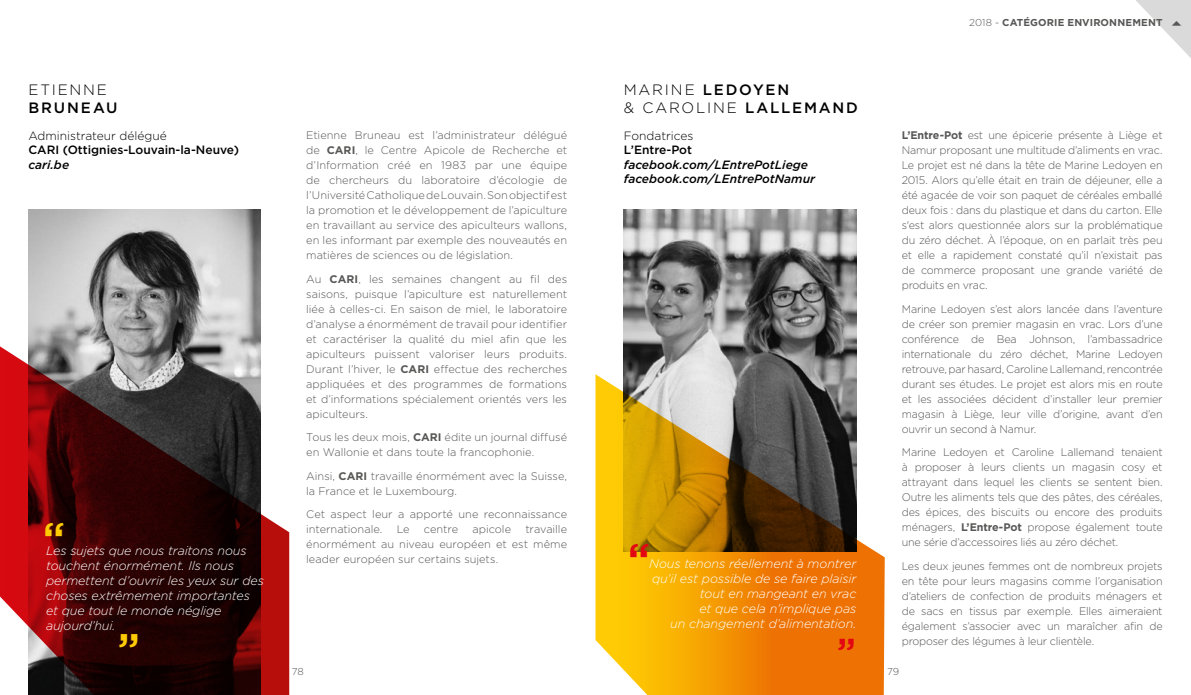
<style>
.page{position:relative;width:1191px;height:695px;background:#fff}
.page>*{position:absolute;margin:0;border:0;box-sizing:border-box;transform-origin:0 0}
.t1{font:500 47px "Gotham";color:#fecb04}
.t2{font:500 47px "Gotham";color:#e30613}
.t3{font:500 40.3px "Gotham";color:#e30613}
.t4{font:500 15px/18px "Gotham";letter-spacing:.125em;color:#000}
.t5{font:300 15px "Gotham";letter-spacing:.125em;color:#000}
.t6{font:italic 300 12.5px/15px "Gotham";letter-spacing:-.01em;color:#fff}
.t7{font:italic 500 12px/14.4px "Gotham";color:#000}
.t8{font:500 12px "Gotham";color:#000}
.t9{font:300 12px "Gotham";color:#000}
.t10{font:300 11px/15px "Gotham";letter-spacing:-.01em;color:#575756;text-align:justify}
.t11{font:700 10px "Gotham";letter-spacing:.015em;color:#575756}
.t12{font:300 10px "Gotham";color:#575756}
.s1{font-weight:700}
.s2{font-weight:300}
</style>
<div class="page">
<svg style="left:0;top:218px;width:289px;height:476px;background:#734c4d"></svg>
<img style="left:624px;top:209px;width:232px;height:165px">
<svg style="left:595px;top:374px;width:289px;height:320px;background:#c28b2d"></svg>
<svg style="left:1136px;top:0;width:55px;height:58px"></svg>
<h3 class="t5" style="left:28px;top:80px;width:80px">ETIENNE</h3>
<h3 class="t4" style="left:28px;top:98px;width:91px">BRUNEAU</h3>
<p class="t9" style="left:28px;top:128px;width:140px">Administrateur délégué</p>
<p class="t8" style="left:28px;top:142px;width:212px">CARI (Ottignies-Louvain-la-Neuve)</p>
<p class="t7" style="left:28px;top:157px;width:42px">cari.be</p>
<h1 class="t1" style="left:43px;top:508px;width:24px">‘‘</h1>
<p class="t6" style="left:46px;top:542px;width:219px">Les sujets que nous traitons nous touchent énormément. Ils nous permettent d’ouvrir les yeux sur des choses extrêmement importantes et que tout le monde néglige aujourd’hui.</p>
<h1 class="t1" style="left:118px;top:619px;width:24px">’’</h1>
<p class="t10" style="left:306px;top:127px;width:262px">Etienne Bruneau est l’administrateur délégué de <span class="s1">CARI</span>, le Centre Apicole de Recherche et d’Information créé en 1983 par une équipe de chercheurs du laboratoire d’écologie de l’Université Catholique de Louvain. Son objectif est la promotion et le développement de l’apiculture en travaillant au service des apiculteurs wallons, en les informant par exemple des nouveautés en matières de sciences ou de législation.</p>
<p class="t10" style="left:306px;top:271px;width:262px">Au <span class="s1">CARI</span>, les semaines changent au fil des saisons, puisque l’apiculture est naturellement liée à celles-ci. En saison de miel, le laboratoire d’analyse a énormément de travail pour identifier et caractériser la qualité du miel afin que les apiculteurs puissent valoriser leurs produits.<br>Durant l’hiver, le <span class="s1">CARI</span> effectue des recherches appliquées et des programmes de formations et d’informations spécialement orientés vers les apiculteurs.</p>
<p class="t10" style="left:306px;top:429px;width:262px">Tous les deux mois, <span class="s1">CARI</span> édite un journal diffusé en Wallonie et dans toute la francophonie.</p>
<p class="t10" style="left:306px;top:468px;width:262px">Ainsi, <span class="s1">CARI</span> travaille énormément avec la Suisse, la France et le Luxembourg.</p>
<p class="t10" style="left:306px;top:506px;width:262px">Cet aspect leur a apporté une reconnaissance internationale.</p>
<p class="t10" style="left:306px;top:521px;width:262px;text-indent:219px">travaille énormément au niveau européen et est même leader européen sur certains sujets.</p>
<p class="t10" style="left:397px;top:521px;width:14px">Le</p>
<p class="t10" style="left:424px;top:521px;width:36px">centre</p>
<p class="t10" style="left:472px;top:521px;width:40px">apicole</p>
<h3 class="t4" style="left:624px;top:80px;width:236px"><span class="s2">MARINE</span> LEDOYEN<br><span class="s2">&amp; CAROLINE</span> LALLEMAND</h3>
<p class="t9" style="left:624px;top:128px;width:71px">Fondatrices</p>
<p class="t8" style="left:624px;top:142px;width:70px">L’Entre-Pot</p>
<p class="t7" style="left:624px;top:157px;width:193px">facebook.com/LEntrePotLiege facebook.com/LEntrePotNamur</p>
<h1 class="t2" style="left:627px;top:530px;width:24px">‘‘</h1>
<p class="t6" style="left:649px;top:556px;width:209px;text-align:right">Nous tenons réellement à montrer qu’il est possible de se faire plaisir tout en mangeant en vrac<br>et que cela n’implique pas<br>un changement d’alimentation.</p>
<h2 class="t3" style="left:836px;top:626px;width:21px">’’</h2>
<p class="t11" style="left:969px;top:15px;width:195px"><span class="s2">2018 -</span> CATÉGORIE ENVIRONNEMENT</p>
<p class="t10" style="left:901px;top:127px;width:262px"><span class="s1">L’Entre-Pot</span> est une épicerie présente à Liège et Namur proposant une multitude d’aliments en vrac.<br>Le projet est né dans la tête de Marine Ledoyen en 2015. Alors qu’elle était en train de déjeuner, elle a été agacée de voir son paquet de céréales emballé deux fois : dans du plastique et dans du carton. Elle s'est alors questionnée alors sur la problématique du zéro déchet. À l’époque, on en parlait très peu et elle a rapidement constaté qu’il n’existait pas de commerce proposant une grande variété de produits en vrac.</p>
<p class="t10" style="left:901px;top:301px;width:262px">Marine Ledoyen s’est alors lancée dans l’aventure de créer son premier magasin en vrac. Lors d’une conférence de Bea Johnson, l’ambassadrice internationale du zéro déchet, Marine Ledoyen retrouve, par hasard, Caroline Lallemand, rencontrée durant ses études. Le projet est alors mis en route et les associées décident d’installer leur premier magasin à Liège, leur ville d’origine, avant d’en ouvrir un second à Namur.</p>
<p class="t10" style="left:901px;top:444px;width:262px">Marine Ledoyen et Caroline Lallemand tenaient à proposer à leurs clients un magasin cosy et attrayant dans lequel les clients se sentent bien.<br>Outre les aliments tels que des pâtes, des céréales, des épices, des biscuits ou encore des produits ménagers, <span class="s1">L’Entre-Pot</span> propose également toute une série d’accessoires liés au zéro déchet.</p>
<p class="t10" style="left:901px;top:558px;width:262px">Les deux jeunes femmes ont de nombreux projets en tête pour leurs magasins comme l’organisation d’ateliers de confection de produits ménagers et de sacs en tissus par exemple. Elles aimeraient également s’associer avec un maraîcher afin de proposer des légumes à leur clientèle.</p>
<p class="t12" style="left:292px;top:664px;width:14px">78</p>
<p class="t12" style="left:887px;top:664px;width:14px">79</p>
</div>
